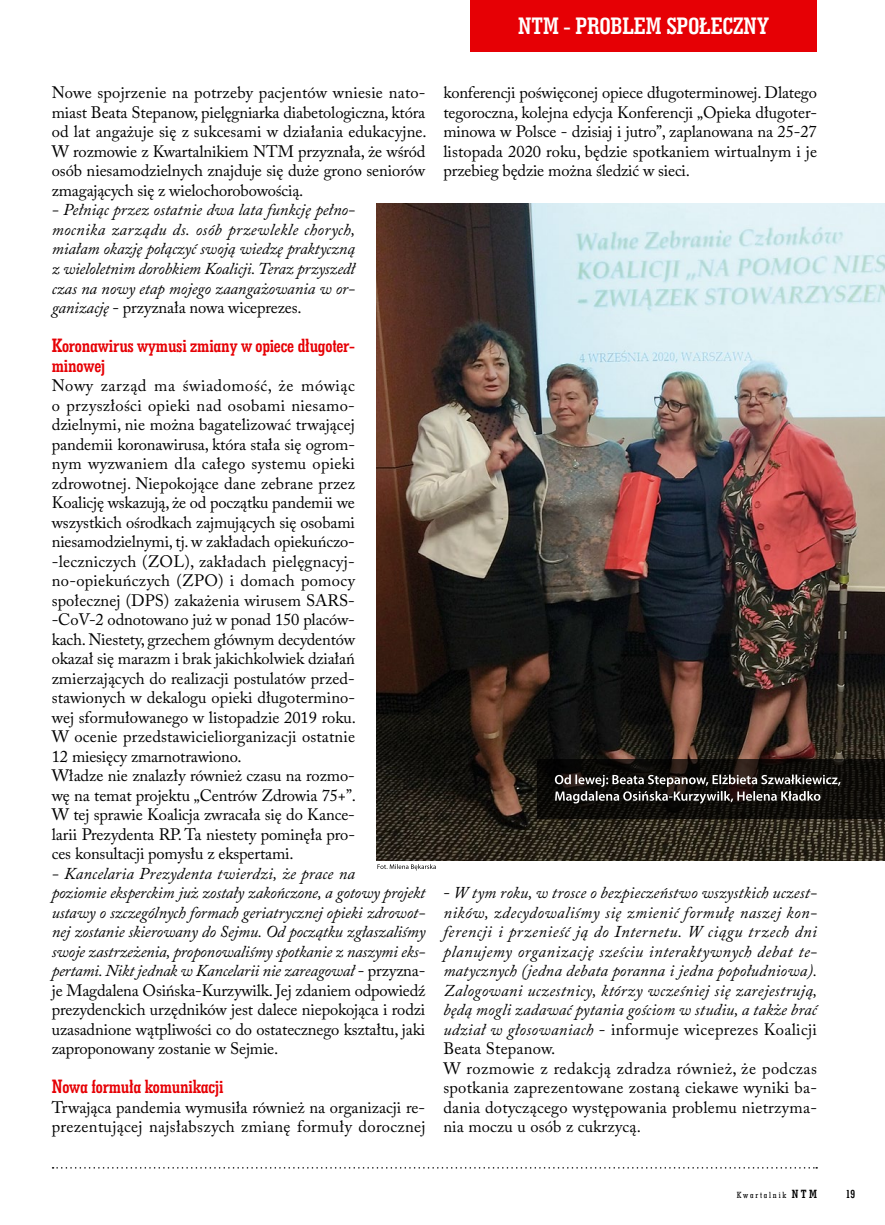
<style>
.page{position:relative;width:885px;height:1225px;background:#fff}
.page>*{position:absolute;margin:0;border:0;box-sizing:border-box;transform-origin:0 0}
.t1{font:24px "Geo Slab 703 Bd Cn EU Normal";color:#fff}
.t2{font:19.5px/19.5px "Geo Slab 703 Bd Cn EU Normal";letter-spacing:-.01em;color:#e60005}
.t3{font:16.5px/19.5px "Adobe Caslon Pro";color:#000;text-align:justify}
.t4{font:italic 16.5px/19.5px "Adobe Caslon Pro";letter-spacing:.01em;color:#000}
.t5{font:12px "Geo Slab 703 Bd Cn EU Normal";color:#000}
.t6{font:9px "Geo Slab 703 Md Cn EU Normal";letter-spacing:.2em;color:#000}
.s1{font-style:normal}
.s2{font-family:"Geo Slab 703 Bd Cn EU Normal";font-size:12px}
</style>
<div class="page">
<div style="left:470px;top:0;width:346px;height:51px;background:#e60005"></div>
<svg style="left:53px;top:1167px;width:764px;height:1px"></svg>
<img style="left:376px;top:203px;width:508px;height:657px">
<svg style="left:537px;top:759px;width:347px;height:59px;background:#0f0d09"></svg>
<svg style="left:554px;top:774px;width:286px;height:29px;background:#494644"></svg>
<svg style="left:377px;top:864px;width:59px;height:6px"></svg>
<h1 class="t1" style="left:518px;top:11px;width:252px">NTM - PROBLEM SPOŁECZNY</h1>
<p class="t3" style="left:52px;top:83px;width:376px">Nowe spojrzenie na potrzeby pacjentów wniesie nato&shy;miast Beata Stepanow, pielęgniarka diabetologiczna, która od lat angażuje się z sukcesami w działania edukacyjne.<br>W rozmowie z Kwartalnikiem NTM przyznała, że wśród osób niesamodzielnych znajduje się duże grono seniorów zmagających się z wielochorobowością.</p>
<p class="t4" style="left:52px;top:200px;width:305px;text-align:justify">- Pełniąc przez ostatnie dwa lata funkcję pełno&shy;mocnika zarządu ds. osób przewlekle chorych, miałam okazję połączyć swoją wiedzę praktyczną z wieloletnim dorobkiem Koalicji. Teraz przyszedł czas na nowy etap mojego zaangażowania w or&shy;ganizację <span class="s1">- przyznała nowa wiceprezes.</span></p>
<p class="t2" style="left:52px;top:335px;width:304px">Koronawirus wymusi zmiany w opiece długoter&shy;minowej</p>
<p class="t3" style="left:52px;top:375px;width:306px;text-align:left">Nowy zarząd ma świadomość, że mówiąc o przyszłości opieki nad osobami niesamo&shy;dzielnymi, nie można bagatelizować trwającej pandemii koronawirusa, która stała się ogrom&shy;nym wyzwaniem dla całego systemu opieki zdrowotnej. Niepokojące dane zebrane przez Koalicję wskazują, że od początku pandemii we wszystkich ośrodkach zajmujących się osobami niesamodzielnymi, tj. w zakładach opiekuńczo--leczniczych (ZOL), zakładach pielęgnacyj&shy;no-opiekuńczych (ZPO) i domach pomocy społecznej (DPS) zakażenia wirusem SARS--CoV-2 odnotowano już w ponad 150 placów&shy;kach. Niestety, grzechem głównym decydentów okazał się marazm i brak jakichkolwiek działań zmierzających do realizacji postulatów przed&shy;stawionych w dekalogu opieki długotermino&shy;wej sformułowanego w listopadzie 2019 roku.<br>W ocenie przedstawicieliorganizacji ostatnie 12 miesięcy zmarnotrawiono.<br>Władze nie znalazły również czasu na rozmo&shy;wę na temat projektu „Centrów Zdrowia 75+”.<br>W tej sprawie Koalicja zwracała się do Kance&shy;larii Prezydenta RP. Ta niestety pominęła pro&shy;ces konsultacji pomysłu z ekspertami.</p>
<p class="t4" style="left:52px;top:863px;width:375px">- Kancelaria Prezydenta twierdzi, że prace na<br>poziomie eksperckim już zostały zakończone, a gotowy projekt ustawy o szczególnych formach geriatrycznej opieki zdrowot&shy;nej zostanie skierowany do Sejmu. Od początku zgłaszaliśmy swoje zastrzeżenia, proponowaliśmy spotkanie z naszymi eks&shy;pertami. Nikt jednak w Kancelarii nie zareagował <span class="s1">- przyzna&shy;je Magdalena Osińska-Kurzywilk. Jej zdaniem odpowiedź prezydenckich urzędników jest dalece niepokojąca i rodzi uzasadnione wątpliwości co do ostatecznego kształtu, jaki zaproponowany zostanie w Sejmie.</span></p>
<p class="t2" style="left:52px;top:1076px;width:173px">Nowa formuła komunikacji</p>
<p class="t3" style="left:52px;top:1097px;width:375px">Trwająca pandemia wymusiła również na organizacji re&shy;prezentującej najsłabszych zmianę formuły dorocznej</p>
<p class="t3" style="left:443px;top:83px;width:375px">konferencji poświęconej opiece długoterminowej. Dlatego tegoroczna, kolejna edycja Konferencji „Opieka długoter&shy;minowa w Polsce - dzisiaj i jutro”, zaplanowana na 25-27 listopada 2020 roku, będzie spotkaniem wirtualnym i je przebieg będzie można śledzić w sieci.</p>
<p class="t4" style="left:443px;top:882px;width:375px"><span class="s1">-</span> W tym roku, w trosce o bezpieczeństwo wszystkich uczest&shy;ników, zdecydowaliśmy się zmienić formułę naszej kon&shy;ferencji i przenieść ją do Internetu. W ciągu trzech dni planujemy organizację sześciu interaktywnych debat te&shy;matycznych (jedna debata poranna i jedna popołudniowa).<br>Zalogowani uczestnicy, którzy wcześniej się zarejestrują, będą mogli zadawać pytania gościom w studiu, a także brać udział w głosowaniach <span class="s1">- informuje wiceprezes Koalicji Beata Stepanow.<br>W rozmowie z redakcją zdradza również, że podczas spotkania zaprezentowane zostaną ciekawe wyniki ba&shy;dania dotyczącego występowania problemu nietrzyma&shy;nia moczu u osób z cukrzycą.</span></p>
<p class="t6" style="left:736px;top:1189px;width:82px">Kwartalnik <span class="s2">NTM</span></p>
<p class="t5" style="left:845px;top:1186px;width:11px">19</p>
</div>
